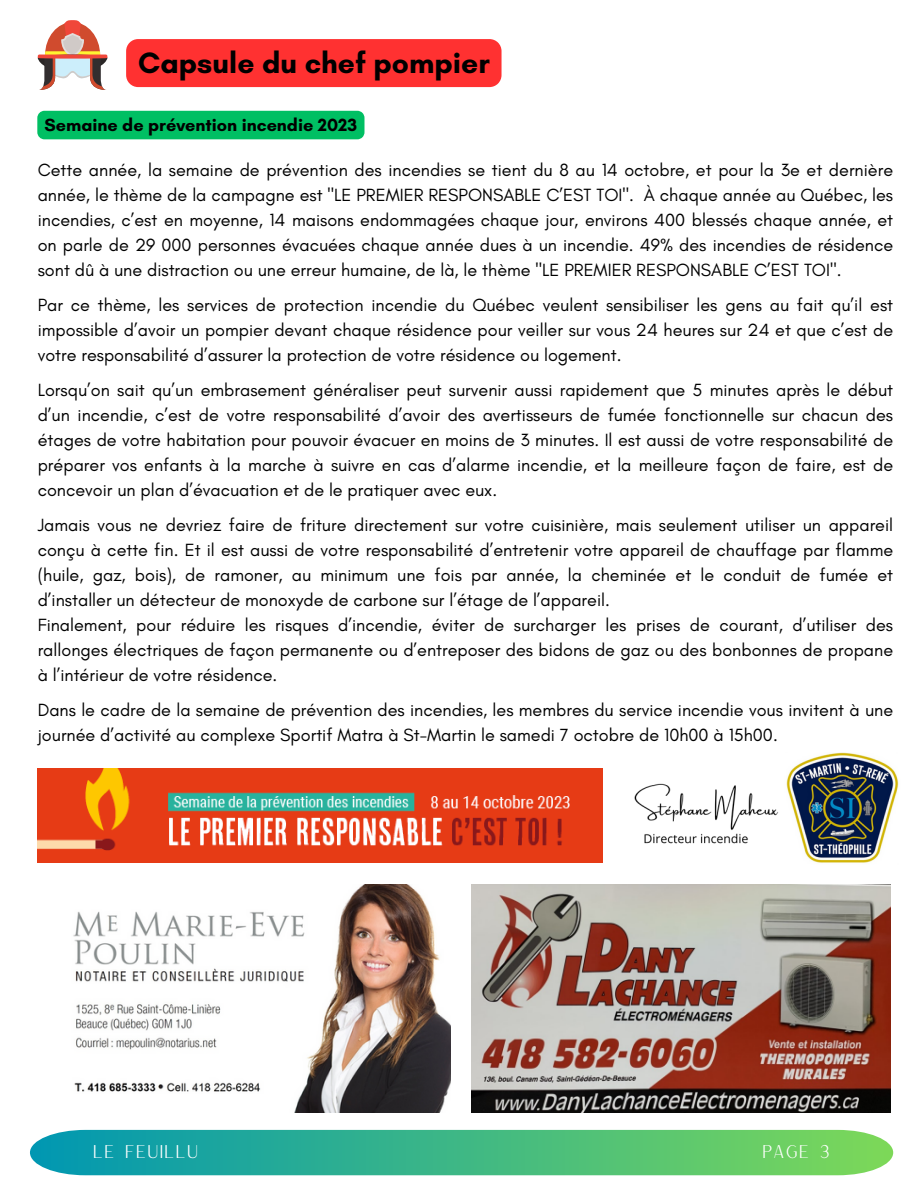
<style>
.page{position:relative;width:918px;height:1188px;background:#fff}
.page>*{position:absolute;margin:0;border:0;box-sizing:border-box;transform-origin:0 0}
.t1{font:700 30px "Glacial Indifference";color:#000}
.t2{font:18px/25px "Glacial Indifference";color:#000;text-align:justify}
.t3{font:700 18px "Glacial Indifference";color:#000}
.t4{font:18px "Versailles";color:#fff}
</style>
<div class="page">
<svg style="left:30px;top:1130px;width:863px;height:45px;background:#43b988"></svg>
<img style="left:626px;top:752px;width:273px;height:154px">
<svg style="left:38px;top:20px;width:69px;height:70px"></svg>
<img style="left:73px;top:885px;width:377px;height:228px">
<img style="left:472px;top:885px;width:418px;height:228px">
<img style="left:38px;top:769px;width:564px;height:93px">
<div style="left:126px;top:39px;width:376px;height:48px;background:#ff3131"></div>
<div style="left:37px;top:111px;width:327px;height:28px;background:#00bf63"></div>
<p class="t1" style="left:138px;top:45px;width:353px">Capsule du chef pompier</p>
<p class="t3" style="left:45px;top:114px;width:314px">Semaine de prévention incendie 2023</p>
<p class="t2" style="left:38px;top:157px;width:857px">Cette année, la semaine de prévention des incendies se tient du 8 au 14 octobre, et pour la 3e et dernière année, le thème de la campagne est "LE PREMIER RESPONSABLE C’EST TOI". À chaque année au Québec, les incendies, c’est en moyenne, 14 maisons endommagées chaque jour, environs 400 blessés chaque année, et on parle de 29 000 personnes évacuées chaque année dues à un incendie. 49% des incendies de résidence sont dû à une distraction ou une erreur humaine, de là, le thème "LE PREMIER RESPONSABLE C’EST TOI".</p>
<p class="t2" style="left:38px;top:292px;width:857px">Par ce thème, les services de protection incendie du Québec veulent sensibiliser les gens au fait qu’il est impossible d’avoir un pompier devant chaque résidence pour veiller sur vous 24 heures sur 24 et que c’est de votre responsabilité d’assurer la protection de votre résidence ou logement.</p>
<p class="t2" style="left:38px;top:377px;width:857px">Lorsqu’on sait qu’un embrasement généraliser peut survenir aussi rapidement que 5 minutes après le début d’un incendie, c’est de votre responsabilité d’avoir des avertisseurs de fumée fonctionnelle sur chacun des étages de votre habitation pour pouvoir évacuer en moins de 3 minutes. Il est aussi de votre responsabilité de préparer vos enfants à la marche à suivre en cas d’alarme incendie, et la meilleure façon de faire, est de concevoir un plan d’évacuation et de le pratiquer avec eux.</p>
<p class="t2" style="left:38px;top:512px;width:857px">Jamais vous ne devriez faire de friture directement sur votre cuisinière, mais seulement utiliser un appareil conçu à cette fin. Et il est aussi de votre responsabilité d’entretenir votre appareil de chauffage par flamme (huile, gaz, bois), de ramoner, au minimum une fois par année, la cheminée et le conduit de fumée et d’installer un détecteur de monoxyde de carbone sur l’étage de l’appareil.</p>
<p class="t2" style="left:38px;top:612px;width:857px">Finalement, pour réduire les risques d’incendie, éviter de surcharger les prises de courant, d’utiliser des rallonges électriques de façon permanente ou d’entreposer des bidons de gaz ou des bonbonnes de propane à l’intérieur de votre résidence.</p>
<p class="t2" style="left:38px;top:697px;width:857px">Dans le cadre de la semaine de prévention des incendies, les membres du service incendie vous invitent à une journée d’activité au complexe Sportif Matra à St-Martin le samedi 7 octobre de 10h00 à 15h00.</p>
<p class="t4" style="left:93px;top:1140px;width:108px">LE FEUILLU</p>
<p class="t4" style="left:762px;top:1140px;width:70px">PAGE 3</p>
</div>
